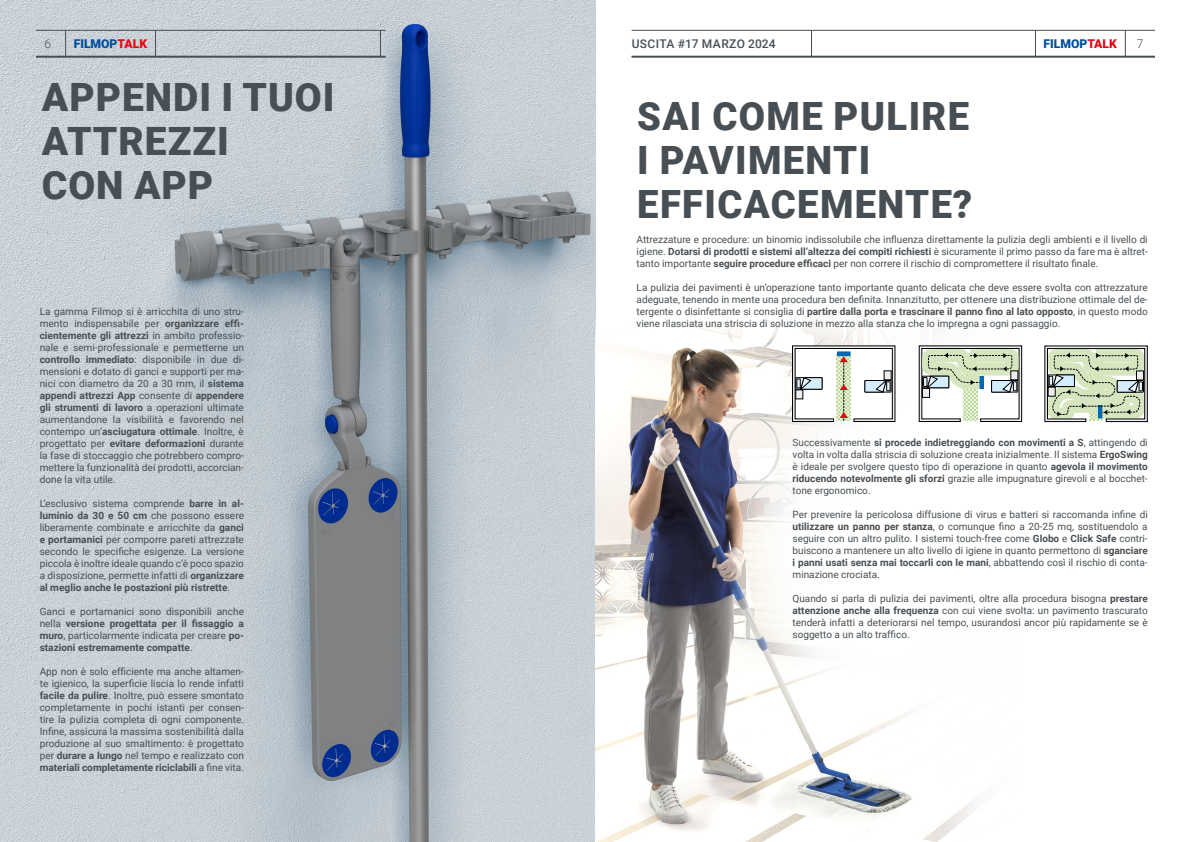
<style>
.page{position:relative;width:1191px;height:842px;background:#fff}
.page>*{position:absolute;margin:0;border:0;box-sizing:border-box;transform-origin:0 0}
.t1{font:900 39px/44px "Roboto";letter-spacing:.035em;color:#484f54}
.t2{font:900 12.1px "Roboto";color:#004e9b}
.t3{font:500 12px "Roboto";letter-spacing:.025em;color:#484f54}
.t4{font:300 12px "Roboto";color:#484f54}
.t5{font:10px/12px "Roboto";color:#484f54;text-align:justify}
.s1{color:#e30613}
.s2{font-weight:700}
</style>
<div class="page">
<img style="left:0;top:0;width:595px;height:842px">
<img style="left:595px;top:299px;width:383px;height:543px">
<div style="left:736px;top:231px;width:450px;height:546px;background:#fff;border-radius:50%"></div>
<div style="left:729px;top:386px;width:310px;height:377px;background:#fff;border-radius:50%"></div>
<hr style="left:631px;top:56px;width:524px;height:2px;background:#484f54">
<hr style="left:631px;top:30px;width:524px;height:1px;background:#484f54">
<svg style="left:1035px;top:31px;width:1px;height:25px"></svg>
<svg style="left:811px;top:31px;width:1px;height:25px"></svg>
<svg style="left:1125px;top:30px;width:1px;height:26px"></svg>
<hr style="left:36px;top:56px;width:350px;height:2px;background:#484f54">
<hr style="left:36px;top:30px;width:350px;height:1px;background:#484f54">
<svg style="left:155px;top:31px;width:1px;height:25px"></svg>
<svg style="left:380px;top:31px;width:1px;height:25px"></svg>
<svg style="left:65px;top:31px;width:1px;height:25px"></svg>
<svg style="left:792px;top:346px;width:103px;height:76px"></svg>
<svg style="left:918px;top:345px;width:104px;height:77px"></svg>
<svg style="left:1044px;top:346px;width:103px;height:77px;background:#b6c2aa"></svg>
<p class="t4" style="left:45px;top:35px;width:8px">6</p>
<p class="t2" style="left:74px;top:35px;width:75px">FILMOP<span class="s1">TALK</span></p>
<p class="t3" style="left:631px;top:35px;width:145px">USCITA #17 MARZO 2024</p>
<p class="t2" style="left:1043px;top:35px;width:75px">FILMOP<span class="s1">TALK</span></p>
<p class="t4" style="left:1137px;top:35px;width:8px">7</p>
<h1 class="t1" style="left:42px;top:73px;width:294px">APPENDI I TUOI<br>ATTREZZI<br>CON APP</h1>
<h1 class="t1" style="left:637px;top:93px;width:336px">SAI COME PULIRE<br>I PAVIMENTI<br>EFFICACEMENTE?</h1>
<p class="t5" style="left:636px;top:233px;width:512px">Attrezzature e procedure: un binomio indissolubile che influenza direttamente la pulizia degli ambienti e il livello di igiene. <span class="s2">Dotarsi di prodotti e sistemi all’altezza dei compiti richiesti</span> è sicuramente il primo passo da fare ma è altret&shy;tanto importante <span class="s2">seguire procedure efficaci</span> per non correre il rischio di compromettere il risultato finale.</p>
<p class="t5" style="left:636px;top:281px;width:512px">La pulizia dei pavimenti è un’operazione tanto importante quanto delicata che deve essere svolta con attrezzature adeguate, tenendo in mente una procedura ben definita. Innanzitutto, per ottenere una distribuzione ottimale del de&shy;tergente o disinfettante si consiglia di <span class="s2">partire dalla porta e trascinare il panno fino al lato opposto</span>, in questo modo viene rilasciata una striscia di soluzione in mezzo alla stanza che lo impregna a ogni passaggio.</p>
<p class="t5" style="left:40px;top:305px;width:206px">La gamma Filmop si è arricchita di uno stru&shy;mento indispensabile per <span class="s2">organizzare effi&shy;cientemente gli attrezzi</span> in ambito professio&shy;nale e semi-professionale e permetterne un <span class="s2">controllo immediato</span>: disponibile in due di&shy;mensioni e dotato di ganci e supporti per ma&shy;nici con diametro da 20 a 30 mm, il <span class="s2">sistema appendi attrezzi App</span> consente di <span class="s2">appendere gli strumenti di lavoro</span> a operazioni ultimate aumentandone la visibilità e favorendo nel contempo un’<span class="s2">asciugatura ottimale</span>. Inoltre, è progettato per <span class="s2">evitare deformazioni</span> durante la fase di stoccaggio che potrebbero compro&shy;mettere la funzionalità dei prodotti, accorcian&shy;done la vita utile.</p>
<p class="t5" style="left:40px;top:497px;width:206px">L’esclusivo sistema comprende <span class="s2">barre in al&shy;luminio da 30 e 50 cm</span> che possono essere liberamente combinate e arricchite da <span class="s2">ganci e portamanici</span> per comporre pareti attrezzate secondo le specifiche esigenze. La versione piccola è inoltre ideale quando c’è poco spazio a disposizione, permette infatti di <span class="s2">organizzare al meglio anche le postazioni più ristrette</span>.</p>
<p class="t5" style="left:40px;top:605px;width:206px">Ganci e portamanici sono disponibili anche nella <span class="s2">versione progettata per il fissaggio a muro</span>, particolarmente indicata per creare <span class="s2">po&shy;stazioni estremamente compatte</span>.</p>
<p class="t5" style="left:40px;top:665px;width:206px">App non è solo efficiente ma anche altamen&shy;te igienico, la superficie liscia lo rende infatti <span class="s2">facile da pulire</span>. Inoltre, può essere smontato completamente in pochi istanti per consen&shy;tire la pulizia completa di ogni componente.<br>Infine, assicura la massima sostenibilità dalla produzione al suo smaltimento: è progettato per <span class="s2">durare a lungo</span> nel tempo e realizzato con <span class="s2">materiali completamente riciclabili</span> a fine vita.</p>
<p class="t5" style="left:792px;top:436px;width:357px">Successivamente <span class="s2">si procede indietreggiando con movimenti a S</span>, attingendo di volta in volta dalla striscia di soluzione creata inizialmente. Il sistema <span class="s2">ErgoSwing </span>è ideale per svolgere questo tipo di operazione in quanto <span class="s2">agevola il movimento riducendo notevolmente gli sforzi</span> grazie alle impugnature girevoli e al bocchet&shy;tone ergonomico.</p>
<p class="t5" style="left:792px;top:508px;width:357px">Per prevenire la pericolosa diffusione di virus e batteri si raccomanda infine di <span class="s2">utilizzare un panno per stanza</span>, o comunque fino a 20-25 mq, sostituendolo a seguire con un altro pulito. I sistemi touch-free come <span class="s2">Globo</span> e <span class="s2">Click Safe</span> contri&shy;buiscono a mantenere un alto livello di igiene in quanto permettono di <span class="s2">sganciare i panni usati senza mai toccarli con le mani</span>, abbattendo così il rischio di conta&shy;minazione crociata.</p>
<p class="t5" style="left:792px;top:592px;width:357px">Quando si parla di pulizia dei pavimenti, oltre alla procedura bisogna <span class="s2">prestare attenzione anche alla frequenza</span> con cui viene svolta: un pavimento trascurato tenderà infatti a deteriorarsi nel tempo, usurandosi ancor più rapidamente se è soggetto a un alto traffico.</p>
</div>
